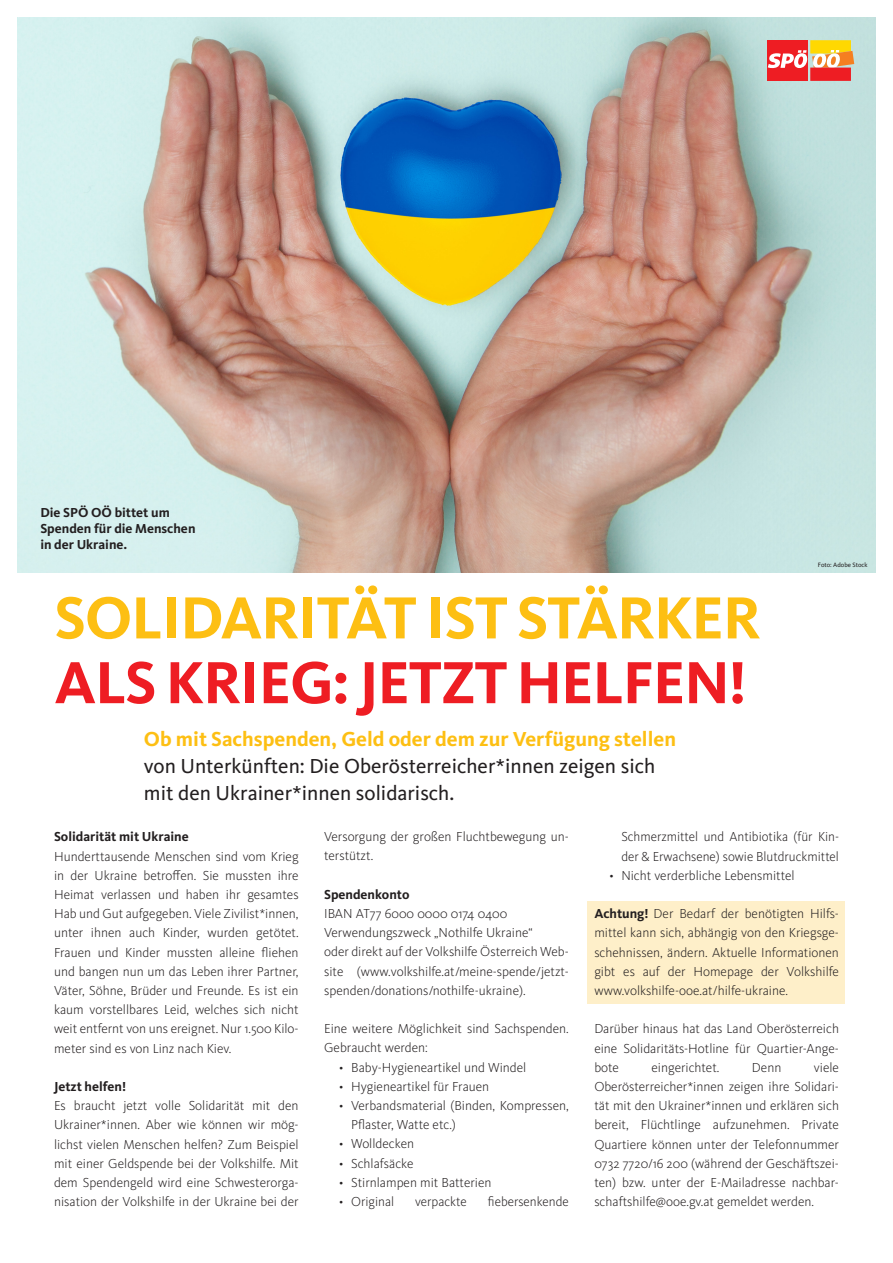
<style>
.page{position:relative;width:893px;height:1263px;background:#fff}
.page>*{position:absolute;margin:0;border:0;box-sizing:border-box;transform-origin:0 0}
.t1{font:700 61.5px "Kievit OT";letter-spacing:-.02em;color:#fdbf13}
.t2{font:700 61.5px "Kievit OT";letter-spacing:-.02em;color:#ee1d23}
.t3{font:21px/27px "Kievit OT";color:#231f20}
.t4{font:700 21px "Kievit OT";color:#fdbf13}
.t5{font:300 13.5px/19.2px "Kievit OT";color:#231f20;text-align:justify}
.t6{font:700 13.5px/16.2px "Kievit OT";color:#231f20}
.t7{font:6.45px "Kievit OT";color:#231f20}
.s1{font-weight:700}
</style>
<div class="page">
<div style="left:587px;top:901px;width:258px;height:102px;background:#feefc9"></div>
<img style="left:17px;top:17px;width:859px;height:555px">
<div style="left:767px;top:40px;width:41px;height:41px;background:#ee1d23"></div>
<svg style="left:768px;top:40px;width:86px;height:41px"></svg>
<p class="t6" style="left:40px;top:504px;width:157px">Die SPÖ OÖ bittet um<br>Spenden für die Menschen in der Ukraine.</p>
<p class="t7" style="left:818px;top:561px;width:51px">Foto: Adobe Stock</p>
<h1 class="t1" style="left:54px;top:582px;width:708px">SOLIDARITÄT IST STÄRKER</h1>
<h1 class="t2" style="left:54px;top:647px;width:694px">ALS KRIEG: JETZT HELFEN!</h1>
<h2 class="t4" style="left:144px;top:727px;width:534px">Ob mit Sachspenden, Geld oder dem zur Verfügung stellen</h2>
<h2 class="t3" style="left:144px;top:753px;width:513px">von Unterkünften: Die Oberösterreicher*innen zeigen sich mit den Ukrainer*innen solidarisch.</h2>
<p class="t6" style="left:54px;top:829px;width:136px">Solidarität mit Ukraine</p>
<p class="t5" style="left:54px;top:847px;width:246px">Hunderttausende Menschen sind vom Krieg in der Ukraine betroffen. Sie mussten ihre Heimat verlassen und haben ihr gesamtes Hab und Gut aufgegeben. Viele Zivilist*innen, unter ihnen auch Kinder, wurden getötet.<br>Frauen und Kinder mussten alleine fliehen und bangen nun um das Leben ihrer Partner, Väter, Söhne, Brüder und Freunde. Es ist ein kaum vorstellbares Leid, welches sich nicht weit entfernt von uns ereignet. Nur 1.500 Kilo&shy;meter sind es von Linz nach Kiev.</p>
<p class="t6" style="left:54px;top:1078px;width:74px">Jetzt helfen!</p>
<p class="t5" style="left:54px;top:1096px;width:246px">Es braucht jetzt volle Solidarität mit den Ukrainer*innen. Aber wie können wir mög&shy;lichst vielen Menschen helfen? Zum Beispiel mit einer Geldspende bei der Volkshilfe. Mit dem Spendengeld wird eine Schwesterorga&shy;nisation der Volkshilfe in der Ukraine bei der</p>
<p class="t5" style="left:324px;top:827px;width:246px">Versorgung der großen Fluchtbewegung un&shy;terstützt.</p>
<p class="t6" style="left:324px;top:886px;width:87px">Spendenkonto</p>
<p class="t5" style="left:324px;top:904px;width:246px;text-align:left">IBAN AT77 6000 0000 0174 0400<br>Verwendungszweck „Nothilfe Ukraine“<br>oder direkt auf der Volkshilfe Österreich Web&shy;site (www.volkshilfe.at/meine-spende/jetzt&shy;spenden/donations/nothilfe-ukraine).</p>
<p class="t5" style="left:324px;top:1019px;width:246px">Eine weitere Möglichkeit sind Sachspenden.<br>Gebraucht werden:</p>
<p class="t5" style="left:339px;top:1058px;width:189px">• Baby-Hygieneartikel und Windel</p>
<p class="t5" style="left:339px;top:1077px;width:152px">• Hygieneartikel für Frauen</p>
<p class="t5" style="left:351px;top:1096px;width:219px;text-indent:-12px">• Verbandsmaterial (Binden, Kompressen,<br>Pflaster, Watte etc.)</p>
<p class="t5" style="left:339px;top:1134px;width:77px">• Wolldecken</p>
<p class="t5" style="left:339px;top:1154px;width:76px">• Schlafsäcke</p>
<p class="t5" style="left:339px;top:1173px;width:154px">• Stirnlampen mit Batterien</p>
<p class="t5" style="left:339px;top:1192px;width:56px">• Original</p>
<p class="t5" style="left:415px;top:1192px;width:53px">verpackte</p>
<p class="t5" style="left:488px;top:1192px;width:82px">fiebersenkende</p>
<p class="t5" style="left:621px;top:827px;width:219px">Schmerzmittel und Antibiotika (für Kin&shy;der &amp; Erwachsene) sowie Blutdruckmittel</p>
<p class="t5" style="left:609px;top:866px;width:187px">• Nicht verderbliche Lebensmittel</p>
<p class="t5" style="left:594px;top:904px;width:246px"><span class="s1">Achtung!</span> Der Bedarf der benötigten Hilfs&shy;mittel kann sich, abhängig von den Kriegsge&shy;schehnissen, ändern. Aktuelle Informationen gibt es auf der Homepage der Volkshilfe www.volkshilfe-ooe.at/hilfe-ukraine.</p>
<p class="t5" style="left:594px;top:1019px;width:246px">Darüber hinaus hat das Land Oberösterreich eine Solidaritäts-Hotline für Quartier-Ange&shy;bote</p>
<p class="t5" style="left:594px;top:1058px;width:246px;text-indent:220px">viele Oberösterreicher*innen zeigen ihre Solidari&shy;tät mit den Ukrainer*innen und erklären sich bereit, Flüchtlinge aufzunehmen. Private Quartiere können unter der Telefonnummer 0732 7720/16 200 (während der Geschäftszei&shy;ten) bzw. unter der E-Mailadresse nachbar&shy;schaftshilfe@ooe.gv.at gemeldet werden.</p>
<p class="t5" style="left:651px;top:1058px;width:70px">eingerichtet.</p>
<p class="t5" style="left:752px;top:1058px;width:31px">Denn</p>
</div>
